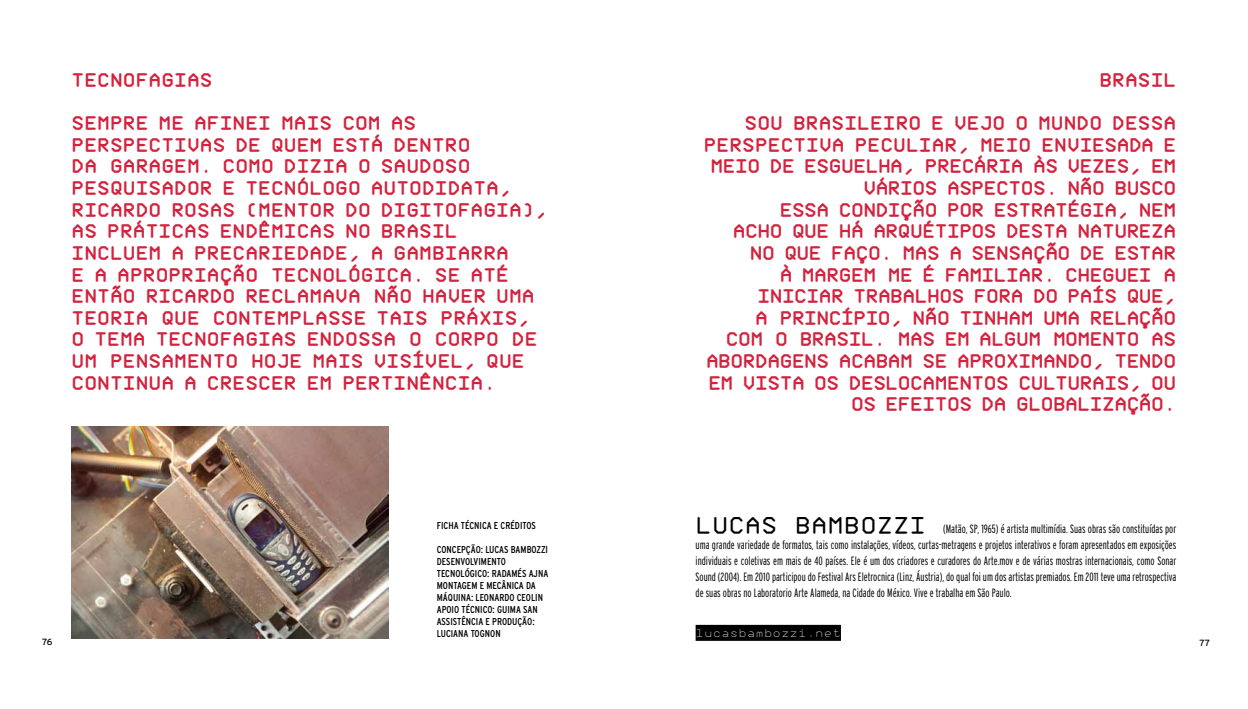
<style>
.page{position:relative;width:1248px;height:709px;background:#fff}
.page>*{position:absolute;margin:0;border:0;box-sizing:border-box;transform-origin:0 0}
.t1{font:700 18px/21.6px "Post Mono";letter-spacing:-.03em;color:#d3223e;text-align:right}
.t2{font:700 18px/21.6px "Post Mono";color:#d3223e}
.t3{font:300 extra-condensed 12px/16px "Interstate";color:#000;text-align:justify}
.t4{font:300 12px "Post Mono";color:#fff}
.t5{font:condensed 10px/12px "Interstate";color:#000}
.t6{font:9px "Interstate";color:#000}
.s1{font-family:"Post Mono";font-weight:500;font-stretch:normal;font-size:23px}
</style>
<div class="page">
<img style="left:72px;top:427px;width:316px;height:211px">
<div style="left:695px;top:625px;width:145px;height:16px;background:#000"></div>
<h1 class="t2" style="left:72px;top:69px;width:142px">TECNOFAGIAS</h1>
<p class="t2" style="left:72px;top:112px;width:477px">SEMPRE ME AFINEI MAIS COM AS PERSPECTIVAS DE QUEM ESTÁ DENTRO<br>DA GARAGEM. COMO DIZIA O SAUDOSO PESQUISADOR E TECNÓLOGO AUTODIDATA, RICARDO ROSAS (MENTOR DO DIGITOFAGIA), AS PRÁTICAS ENDÊMICAS NO BRASIL INCLUEM A PRECARIEDADE, A GAMBIARRA<br>E A APROPRIAÇÃO TECNOLÓGICA. SE ATÉ ENTÃO RICARDO RECLAMAVA NÃO HAVER UMA TEORIA QUE CONTEMPLASSE TAIS PRÁXIS, O TEMA TECNOFAGIAS ENDOSSA O CORPO DE UM PENSAMENTO HOJE MAIS VISÍVEL, QUE CONTINUA A CRESCER EM PERTINÊNCIA.</p>
<p class="t6" style="left:42px;top:637px;width:12px">76</p>
<p class="t5" style="left:437px;top:519px;width:101px">FICHA TÉCNICA E CRÉDITOS</p>
<p class="t5" style="left:437px;top:543px;width:113px">CONCEPÇÃO: LUCAS BAMBOZZI<br>DESENVOLVIMENTO<br>TECNOLÓGICO: RADAMÉS AJNA<br>MONTAGEM E MECÂNICA DA<br>MÁQUINA: LEONARDO CEOLIN<br>APOIO</p>
<p class="t5" style="left:437px;top:603px;width:102px;text-indent:25px">TÉCNICO: GUIMA SAN<br>ASSISTÊNCIA E PRODUÇÃO:<br>LUCIANA TOGNON</p>
<h1 class="t2" style="left:1099px;top:69px;width:78px">BRASIL</h1>
<p class="t1" style="left:703px;top:112px;width:474px">SOU BRASILEIRO E VEJO O MUNDO DESSA PERSPECTIVA PECULIAR, MEIO ENVIESADA E MEIO DE ESGUELHA, PRECÁRIA ÀS VEZES, EM VÁRIOS ASPECTOS. NÃO BUSCO<br>ESSA CONDIÇÃO POR ESTRATÉGIA, NEM<br>ACHO QUE HÁ ARQUÉTIPOS DESTA NATUREZA NO QUE FAÇO. MAS A SENSAÇÃO DE ESTAR<br>À MARGEM ME É FAMILIAR. CHEGUEI A INICIAR TRABALHOS FORA DO PAÍS QUE,<br>A PRINCÍPIO, NÃO TINHAM UMA RELAÇÃO<br>COM O BRASIL. MAS EM ALGUM MOMENTO AS ABORDAGENS ACABAM SE APROXIMANDO, TENDO EM VISTA OS DESLOCAMENTOS CULTURAIS, OU OS EFEITOS DA GLOBALIZAÇÃO.</p>
<p class="t3" style="left:695px;top:520px;width:482px"><span class="s1">L UCAS B AMBOZZI</span> (Matão, SP, 1965) é artista multimídia. Suas obras são constituídas por uma grande variedade de formatos, tais como instalações, vídeos, curtas-metragens e projetos interativos e foram apresentados em exposições individuais e coletivas em mais de 40 países. Ele é um dos criadores e curadores do Arte.mov e de várias mostras internacionais, como Sonar Sound (2004). Em 2010 participou do Festival Ars Eletrocnica (Linz, Áustria), do qual foi um dos artistas premiados. Em 2011 teve uma retrospectiva de suas obras no Laboratorio Arte Alameda, na Cidade do México. Vive e trabalha em São Paulo.</p>
<p class="t4" style="left:695px;top:626px;width:147px">lucasbambozzi.net</p>
<p class="t6" style="left:1199px;top:637px;width:12px">77</p>
</div>
